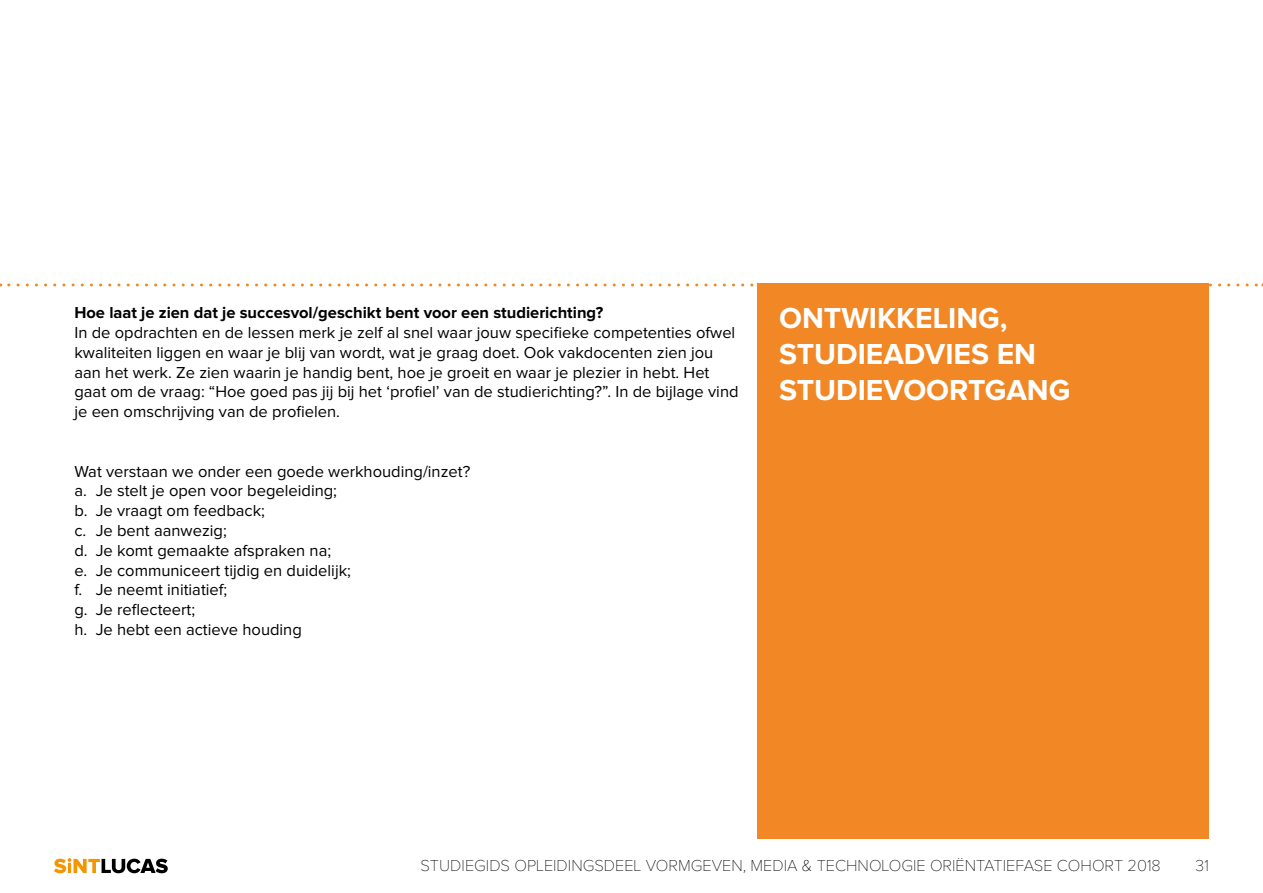
<style>
.page{position:relative;width:1263px;height:893px;background:#fff}
.page>*{position:absolute;margin:0;border:0;box-sizing:border-box;transform-origin:0 0}
.t1{font:700 30px/36px "Proxima Nova";color:#fff}
.t2{font:16.5px/19.8px "Proxima Nova";color:#000}
.t3{font:100 16.5px "Proxima Nova";color:#000}
.t4{font:700 16.5px "Proxima Nova";color:#000}
</style>
<div class="page">
<svg style="left:54px;top:858px;width:114px;height:15px"></svg>
<svg style="left:9px;top:283px;width:1254px;height:3px"></svg>
<div style="left:758px;top:283px;width:451px;height:556px;background:#f18825"></div>
<p class="t4" style="left:74px;top:305px;width:530px">Hoe laat je zien dat je succesvol/geschikt bent voor een studierichting?</p>
<p class="t2" style="left:74px;top:323px;width:666px">In de opdrachten en de lessen merk je zelf al snel waar jouw specifieke competenties ofwel kwaliteiten liggen en waar je blij van wordt, wat je graag doet. Ook vakdocenten zien jou aan het werk. Ze zien waarin je handig bent, hoe je groeit en waar je plezier in hebt. Het gaat om de vraag: “Hoe goed pas jij bij het ‘profiel’ van de studierichting?”. In de bijlage vind je een omschrijving van de profielen.</p>
<p class="t2" style="left:74px;top:462px;width:397px">Wat verstaan we onder een goede werkhouding/inzet? a. Je stelt je open voor begeleiding;<br>b. Je vraagt om feedback;<br>c. Je bent aanwezig;<br>d. Je komt gemaakte afspraken na;<br>e. Je communiceert tijdig en duidelijk;<br>f. Je neemt initiatief;<br>g. Je reflecteert;<br>h. Je hebt een actieve houding</p>
<h1 class="t1" style="left:779px;top:302px;width:293px">ONTWIKKELING,<br>STUDIEADVIES EN<br>STUDIEVOORTGANG</h1>
<p class="t3" style="left:420px;top:858px;width:742px">STUDIEGIDS OPLEIDINGSDEEL VORMGEVEN, MEDIA &amp; TECHNOLOGIE ORIËNTATIEFASE COHORT 2018</p>
<p class="t3" style="left:1196px;top:858px;width:15px">31</p>
</div>
